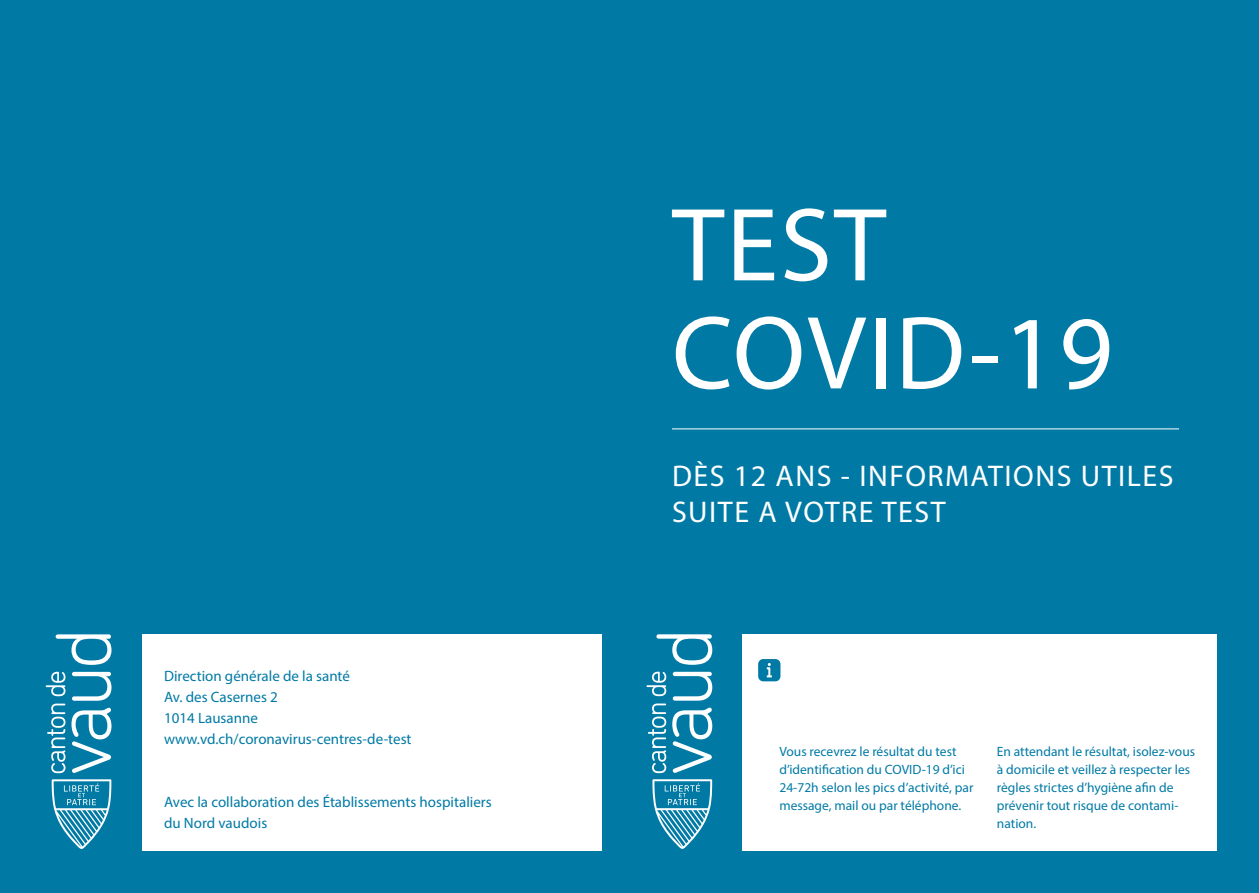
<style>
.page{position:relative;width:1259px;height:893px;background:#007aa5}
.page>*{position:absolute;margin:0;border:0;box-sizing:border-box;transform-origin:0 0}
.t1{font:105px/108px "Myriad Pro";letter-spacing:.02em;color:#fff}
.t2{font:30px/36px "Myriad Pro";letter-spacing:.05em;color:#fff}
.t3{font:15px/21px "Myriad Pro";color:#007aa5}
.t4{font:13.5px/18px "Myriad Pro";color:#007aa5}
</style>
<div class="page">
<svg style="left:47px;top:704px;width:18px;height:69px"></svg>
<svg style="left:46px;top:672px;width:19px;height:24px"></svg>
<svg style="left:71px;top:708px;width:40px;height:65px"></svg>
<svg style="left:72px;top:672px;width:39px;height:29px"></svg>
<svg style="left:56px;top:634px;width:55px;height:31px"></svg>
<svg style="left:52px;top:779px;width:59px;height:70px"></svg>
<div style="left:142px;top:634px;width:460px;height:216px;background:#fff"></div>
<div style="left:742px;top:634px;width:474px;height:216px;background:#fff"></div>
<svg style="left:648px;top:703px;width:18px;height:70px"></svg>
<svg style="left:646px;top:672px;width:20px;height:24px"></svg>
<svg style="left:672px;top:708px;width:40px;height:65px"></svg>
<svg style="left:673px;top:672px;width:39px;height:29px"></svg>
<svg style="left:656px;top:634px;width:56px;height:31px"></svg>
<svg style="left:652px;top:779px;width:60px;height:70px"></svg>
<hr style="left:672px;top:429px;width:507px;height:1px;background:#fff">
<svg style="left:758px;top:659px;width:22px;height:22px"></svg>
<p class="t3" style="left:164px;top:666px;width:249px">Direction générale de la santé<br>Av. des Casernes 2<br>1014 Lausanne www.vd.ch/coronavirus-centres-de-test</p>
<p class="t3" style="left:164px;top:792px;width:329px">Avec la collaboration des Établissements hospitaliers du Nord vaudois</p>
<h1 class="t1" style="left:672px;top:189px;width:442px">TEST<br>COVID-19</h1>
<h2 class="t2" style="left:672px;top:458px;width:503px">DÈS 12 ANS - INFORMATIONS UTILES<br>SUITE A VOTRE TEST</h2>
<p class="t4" style="left:779px;top:742px;width:196px">Vous recevrez le résultat du test d’identification du COVID-19 d’ici 24-72h selon les pics d’activité, par message, mail ou par téléphone.</p>
<p class="t4" style="left:997px;top:742px;width:200px">En attendant le résultat, isolez-vous à domicile et veillez à respecter les règles strictes d’hygiène afin de prévenir tout risque de contami&shy;nation.</p>
</div>
